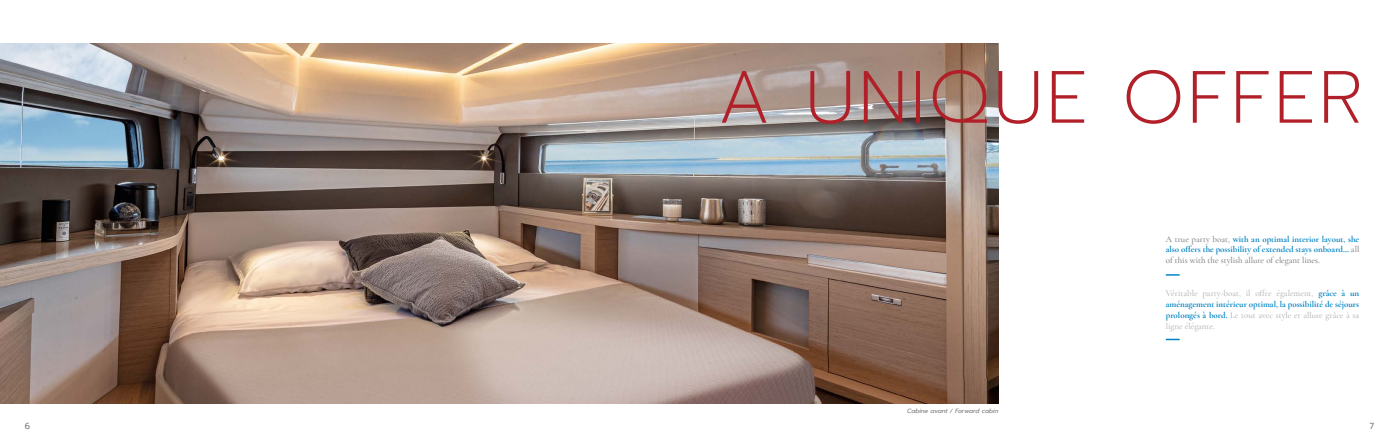
<style>
.page{position:relative;width:1399px;height:447px;background:#fff}
.page>*{position:absolute;margin:0;border:0;box-sizing:border-box;transform-origin:0 0}
.t1{font:200 73.85px "Prompt";letter-spacing:.04em;color:#b12029}
.t2{font:500 8.84px/10.8px "Cormorant Garamond";color:#b2b1b1;text-align:justify}
.t3{font:700 8.84px/10.8px "Cormorant Garamond";color:#0082c2;text-align:justify}
.t4{font:8.75px "Prompt";color:#76777a}
.t5{font:italic 6.12px "Prompt";color:#76777a}
.s1{font-weight:500;color:#76777a}
.s2{font-weight:700;color:#0082c2}
</style>
<div class="page">
<img style="left:0;top:43px;width:998px;height:360px">
<svg style="left:1166px;top:338px;width:14px;height:2px"></svg>
<svg style="left:1166px;top:274px;width:14px;height:1px"></svg>
<h1 class="t1" style="left:718px;top:42px;width:647px">A UNIQUE OFFER</h1>
<p class="t3" style="left:1166px;top:233px;width:195px"><span class="s1">A true party boat,</span> with an optimal interior layout, she also offers the possibility of extended stays onboard… <span class="s1">all of this with the stylish allure of elegant lines.</span></p>
<p class="t5" style="left:907px;top:406px;width:93px">Cabine avant / Forward cabin</p>
<p class="t2" style="left:1166px;top:288px;width:195px">Véritable party-boat, il offre également, <span class="s2">grâce à un aménagement intérieur optimal, la possibilité de séjours prolongés à bord.</span> Le tout avec style et allure grâce à sa ligne élégante.</p>
<p class="t4" style="left:25px;top:419px;width:7px">6</p>
<p class="t4" style="left:1369px;top:419px;width:6px">7</p>
</div>
